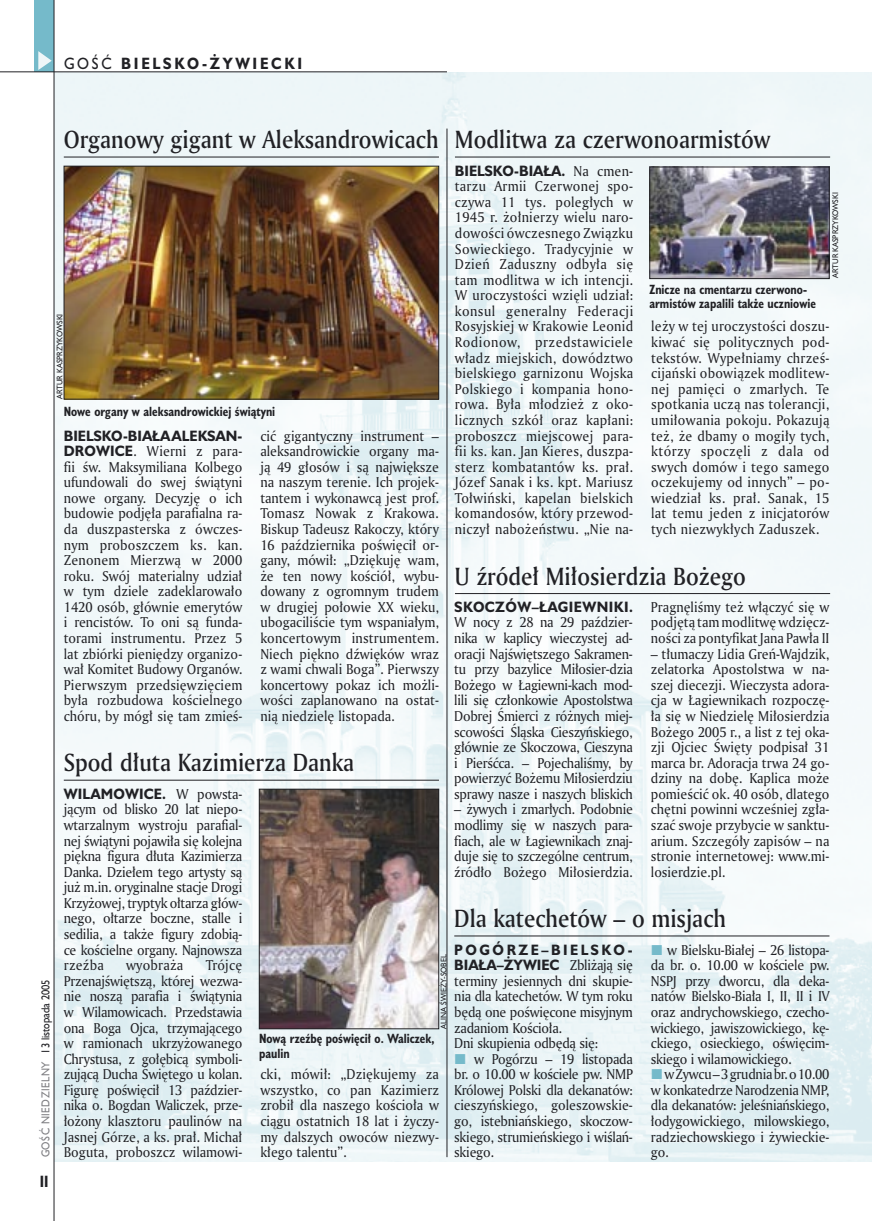
<style>
.page{position:relative;width:872px;height:1221px;background:#fff}
.page>*{position:absolute;margin:0;border:0;box-sizing:border-box;transform-origin:0 0}
._05d_tytyl_Kronika_AmMd_16_pt{font:24px "Amerigo Md PL";color:#212125;scale:.9 1}
._15a_temat_lewo{font:700 15px "Humanst 521 PL";letter-spacing:.2em;color:#212125;scale:.9 1}
._16_pagina_lewa{font:700 15px "Humanst 521 Cn PL";color:#212125;scale:.94 1}
._03_body_bez_akapitu{font:13.8px/15.6px "Amerigo PL";color:#212125;text-align:justify;scale:.94 1}
._03_body_bez_akapitu-2{font:13.8px "Amerigo PL";letter-spacing:-.02em;color:#212125;scale:.94 1}
._03_body_bez_akapitu-3{font:13.8px "Amerigo PL";letter-spacing:.02em;color:#212125;scale:.94 1}
._09_podpis_zdjecia_HuCnB{font:700 12.3px/14.4px "Humanst 521 Cn PL";color:#212125;scale:.94 1}
._18_data_lewa{font:10.5px "Humanst 521 PL";color:#212125;scale:.9 1}
._18a_data_lewa_GOSC{font:10.5px "Humanst 521 PL";letter-spacing:.05em;color:#7f7f83;scale:.9 1}
._09a_autor_zdjecia_Hu_5_pt{font:7.5px "Humanst 521 PL";color:#212125;scale:.94 1}
.s1{font-weight:400}
.s2{font-family:"Humanst 521 PL";font-weight:700}
</style>
<div class="page">
<img style="left:55px;top:72px;width:817px;height:1089px">
<hr style="left:447px;top:129px;width:1px;height:1027px;background:#212125">
<div style="left:35px;top:0;width:19px;height:72px;background:#75baca"></div>
<svg style="left:38px;top:51px;width:14px;height:19px"></svg>
<hr style="left:54px;top:0;width:1px;height:1220px;background:#212125">
<hr style="left:0;top:72px;width:447px;height:1px;background:#212125">
<img style="left:66px;top:168px;width:371px;height:229px">
<div style="left:64px;top:166px;width:375px;height:233px;border:1px solid #212125"></div>
<hr style="left:64px;top:157px;width:375px;height:1px;background:#212125">
<hr style="left:455px;top:157px;width:375px;height:1px;background:#212125">
<img style="left:651px;top:169px;width:176px;height:108px">
<div style="left:649px;top:167px;width:180px;height:112px;border:1px solid #212125"></div>
<hr style="left:455px;top:593px;width:375px;height:1px;background:#212125">
<hr style="left:64px;top:779px;width:375px;height:1px;background:#212125">
<img style="left:261px;top:791px;width:176px;height:235px">
<div style="left:259px;top:789px;width:180px;height:239px;border:1px solid #212125"></div>
<hr style="left:454px;top:935px;width:375px;height:1px;background:#212125">
<svg style="left:455px;top:1053px;width:10px;height:10px"></svg>
<svg style="left:652px;top:944px;width:10px;height:10px"></svg>
<svg style="left:652px;top:1069px;width:10px;height:10px"></svg>
<p class="_15a_temat_lewo" style="left:64px;top:53px;width:266px"><span class="s1">GOŚĆ</span> BIELSKO-ŻYWIECKI</p>
<p class="_05d_tytyl_Kronika_AmMd_16_pt" style="left:64px;top:123px;width:418px">Organowy gigant w Aleksandrowicach</p>
<p class="_05d_tytyl_Kronika_AmMd_16_pt" style="left:455px;top:123px;width:352px">Modlitwa za czerwonoarmistów</p>
<p class="_03_body_bez_akapitu" style="left:455px;top:162px;width:191px"><span class="s2">BIELSKO-BIAŁA.</span> Na cmen&shy;tarzu Armii Czerwonej spo&shy;czywa 11 tys. poległych w 1945 r. żołnierzy wielu naro&shy;dowości ówczesnego Związku Sowieckiego. Tradycyjnie w Dzień Zaduszny odbyła się tam modlitwa w ich intencji.<br>W uroczystości wzięli udział: konsul generalny Federacji Rosyjskiej w Krakowie Leonid Rodionow, przedstawiciele władz miejskich, dowództwo bielskiego garnizonu Wojska Polskiego i kompania hono&shy;rowa. Była młodzież z oko&shy;licznych szkół oraz kapłani: proboszcz miejscowej para&shy;fii ks. kan. Jan Kieres, duszpa&shy;sterz kombatantów ks. prał.<br>Józef Sanak i ks. kpt. Mariusz Tołwiński, kapelan bielskich komandosów, który przewod&shy;niczył nabożeństwu. „Nie na-</p>
<p class="_09a_autor_zdjecia_Hu_5_pt" style="left:830px;top:278px;width:93px;rotate:-90deg">ARTUR KASPRZYKOWSKI</p>
<p class="_09_podpis_zdjecia_HuCnB" style="left:649px;top:281px;width:179px">Znicze na cmentarzu czerwono&shy;armistów zapalili także uczniowie</p>
<p class="_09a_autor_zdjecia_Hu_5_pt" style="left:54px;top:399px;width:93px;rotate:-90deg">ARTUR KASPRZYKOWSKI</p>
<p class="_03_body_bez_akapitu" style="left:651px;top:318px;width:191px">leży w tej uroczystości doszu&shy;kiwać się politycznych pod&shy;tekstów. Wypełniamy chrześ&shy;cijański obowiązek modlitew&shy;nej pamięci o zmarłych. Te spotkania uczą nas tolerancji, umiłowania pokoju. Pokazują też, że dbamy o mogiły tych, którzy spoczęli z dala od swych domów i tego samego oczekujemy od innych” – po&shy;wiedział ks. prał. Sanak, 15 lat temu jeden z inicjatorów tych niezwykłych Zaduszek.</p>
<p class="_09_podpis_zdjecia_HuCnB" style="left:64px;top:403px;width:226px">Nowe organy w aleksandrowickiej świątyni</p>
<p class="_03_body_bez_akapitu" style="left:64px;top:427px;width:191px"><span class="s2">BIELSKO-BIAŁA ALEKSAN-DROWICE</span>. Wierni z para&shy;fii św. Maksymiliana Kolbego ufundowali do swej świątyni nowe organy. Decyzję o ich budowie podjęła parafialna ra&shy;da duszpasterska z ówczes&shy;nym proboszczem ks. kan.<br>Zenonem Mierzwą w 2000 roku. Swój materialny udział w tym dziele zadeklarowało 1420 osób, głównie emerytów i rencistów. To oni są funda&shy;torami instrumentu. Przez 5 lat zbiórki pieniędzy organizo&shy;wał Komitet Budowy Organów.<br>Pierwszym przedsięwzięciem była rozbudowa kościelnego chóru, by mógł się tam zmieś-</p>
<p class="_03_body_bez_akapitu" style="left:260px;top:427px;width:191px">cić gigantyczny instrument – aleksandrowickie organy ma&shy;ją 49 głosów i są największe na naszym terenie. Ich projek&shy;tantem i wykonawcą jest prof.<br>Tomasz Nowak z Krakowa.<br>Biskup Tadeusz Rakoczy, który 16 października poświęcił or&shy;gany, mówił: „Dziękuję wam, że ten nowy kościół, wybu&shy;dowany z ogromnym trudem w drugiej połowie XX wieku, ubogaciliście tym wspaniałym, koncertowym instrumentem.<br>Niech piękno dźwięków wraz z wami chwali Boga”. Pierwszy koncertowy pokaz ich możli&shy;wości zaplanowano na ostat&shy;nią niedzielę listopada.</p>
<p class="_05d_tytyl_Kronika_AmMd_16_pt" style="left:455px;top:560px;width:325px">U źródeł Miłosierdzia Bożego</p>
<p class="_03_body_bez_akapitu" style="left:454px;top:598px;width:191px"><span class="s2">SKOCZÓW–ŁAGIEWNIKI.<br></span>W nocy z 28 na 29 paździer&shy;nika w kaplicy wieczystej ad&shy;oracji Najświętszego Sakramen&shy;tu przy bazylice Miłosier-dzia Bożego w Łagiewni-kach mod&shy;lili się członkowie Apostolstwa Dobrej Śmierci z różnych miej&shy;scowości Śląska Cieszyńskiego, głównie ze Skoczowa, Cieszyna i Pierśćca. – Pojechaliśmy, by powierzyć Bożemu Miłosierdziu sprawy nasze i naszych bliskich</p>
<p class="_03_body_bez_akapitu" style="left:454px;top:801px;width:191px">– żywych i zmarłych. Podobnie modlimy się w naszych para&shy;fiach, ale w Łagiewnikach znaj&shy;duje się to szczególne centrum, źródło Bożego Miłosierdzia.</p>
<p class="_03_body_bez_akapitu" style="left:651px;top:598px;width:191px">Pragnęliśmy też włączyć się w podjętą tam modlitwę wdzięcz&shy;ności za pontyfikat Jana Pawła II</p>
<p class="_03_body_bez_akapitu" style="left:651px;top:645px;width:191px">– tłumaczy Lidia Greń-Wajdzik, zelatorka Apostolstwa w na&shy;szej diecezji. Wieczysta adora&shy;cja w Łagiewnikach rozpoczę&shy;ła się w Niedzielę Miłosierdzia Bożego 2005 r., a list z tej oka&shy;zji Ojciec Święty podpisał 31 marca br. Adoracja trwa 24 go&shy;dziny na dobę. Kaplica może pomieścić ok. 40 osób, dlatego chętni powinni wcześniej zgła&shy;szać swoje przybycie w sanktu&shy;arium. Szczegóły zapisów – na stronie internetowej: www.mi&shy;losierdzie.pl.</p>
<p class="_05d_tytyl_Kronika_AmMd_16_pt" style="left:64px;top:746px;width:324px">Spod dłuta Kazimierza Danka</p>
<p class="_03_body_bez_akapitu" style="left:64px;top:785px;width:191px"><span class="s2">WILAMOWICE.</span> W powsta&shy;jącym od blisko 20 lat niepo&shy;wtarzalnym wystroju parafial&shy;nej świątyni pojawiła się kolejna piękna figura dłuta Kazimierza Danka. Dziełem tego artysty są już m.in. oryginalne stacje Drogi Krzyżowej, tryptyk ołtarza głów&shy;nego, ołtarze boczne, stalle i sedilia, a także figury zdobią&shy;ce kościelne organy. Najnowsza rzeźba</p>
<p class="_05d_tytyl_Kronika_AmMd_16_pt" style="left:454px;top:902px;width:303px">Dla katechetów – o misjach</p>
<p class="_03_body_bez_akapitu" style="left:454px;top:941px;width:191px"><span class="s2">POGÓRZE–BIELSKO-BIAŁA–ŻYWIEC</span> Zbliżają się terminy jesiennych dni skupie&shy;nia dla katechetów. W tym roku będą one poświęcone misyjnym zadaniom Kościoła.</p>
<p class="_03_body_bez_akapitu-2" style="left:454px;top:1033px;width:155px">Dni skupienia odbędą się:</p>
<p class="_03_body_bez_akapitu" style="left:454px;top:1050px;width:191px;text-indent:20px">w Pogórzu – 19 listopada br. o 10.00 w kościele pw. NMP Królowej Polski dla dekanatów: cieszyńskiego, goleszowskie&shy;go, istebniańskiego, skoczow&shy;skiego, strumieńskiego i wiślań&shy;skiego.</p>
<p class="_03_body_bez_akapitu" style="left:651px;top:941px;width:191px;text-indent:16px">w Bielsku-Białej – 26 listopa&shy;da br. o. 10.00 w kościele pw.<br>NSPJ przy dworcu, dla deka&shy;natów Bielsko-Biała I, II, II i IV oraz andrychowskiego, czecho&shy;wickiego, jawiszowickiego, kę&shy;ckiego, osieckiego, oświęcim&shy;skiego i wilamowickiego.</p>
<p class="_03_body_bez_akapitu" style="left:651px;top:1066px;width:192px;text-indent:13px">w Żywcu – 3 grudnia br. o 10.00 w konkatedrze Narodzenia NMP, dla dekanatów: jeleśniańskiego, łodygowickiego, milowskiego, radziechowskiego i żywieckie&shy;go.</p>
<p class="_09a_autor_zdjecia_Hu_5_pt" style="left:438px;top:1028px;width:81px;rotate:-90deg">ALINA ŚWIEŻY-SOBEL</p>
<p class="_03_body_bez_akapitu-3" style="left:126px;top:955px;width:62px">wyobraża</p>
<p class="_03_body_bez_akapitu" style="left:64px;top:957px;width:191px;text-indent:142px">Trójcę Przenajświętszą, której wezwa&shy;nie noszą parafia i świątynia w Wilamowicach. Przedstawia ona Boga Ojca, trzymającego w ramionach ukrzyżowanego Chrystusa, z gołębicą symboli&shy;zującą Ducha Świętego u kolan.<br>Figurę poświęcił 13 paździer&shy;nika o. Bogdan Waliczek, prze&shy;łożony klasztoru paulinów na Jasnej Górze, a ks. prał. Michał Boguta, proboszcz wilamowi-</p>
<p class="_18_data_lewa" style="left:38px;top:1053px;width:84px;rotate:-90deg">13 listopada 2005</p>
<p class="_09_podpis_zdjecia_HuCnB" style="left:259px;top:1031px;width:188px">Nową rzeźbę poświęcił o. Waliczek, paulin</p>
<p class="_18a_data_lewa_GOSC" style="left:38px;top:1157px;width:108px;rotate:-90deg">GOŚĆ NIEDZIELNY</p>
<p class="_03_body_bez_akapitu" style="left:260px;top:1066px;width:192px">cki, mówił: „Dziękujemy za wszystko, co pan Kazimierz zrobił dla naszego kościoła w ciągu ostatnich 18 lat i życzy&shy;my dalszych owoców niezwy&shy;kłego talentu”.</p>
<p class="_16_pagina_lewa" style="left:40px;top:1170px;width:11px">II</p>
</div>
